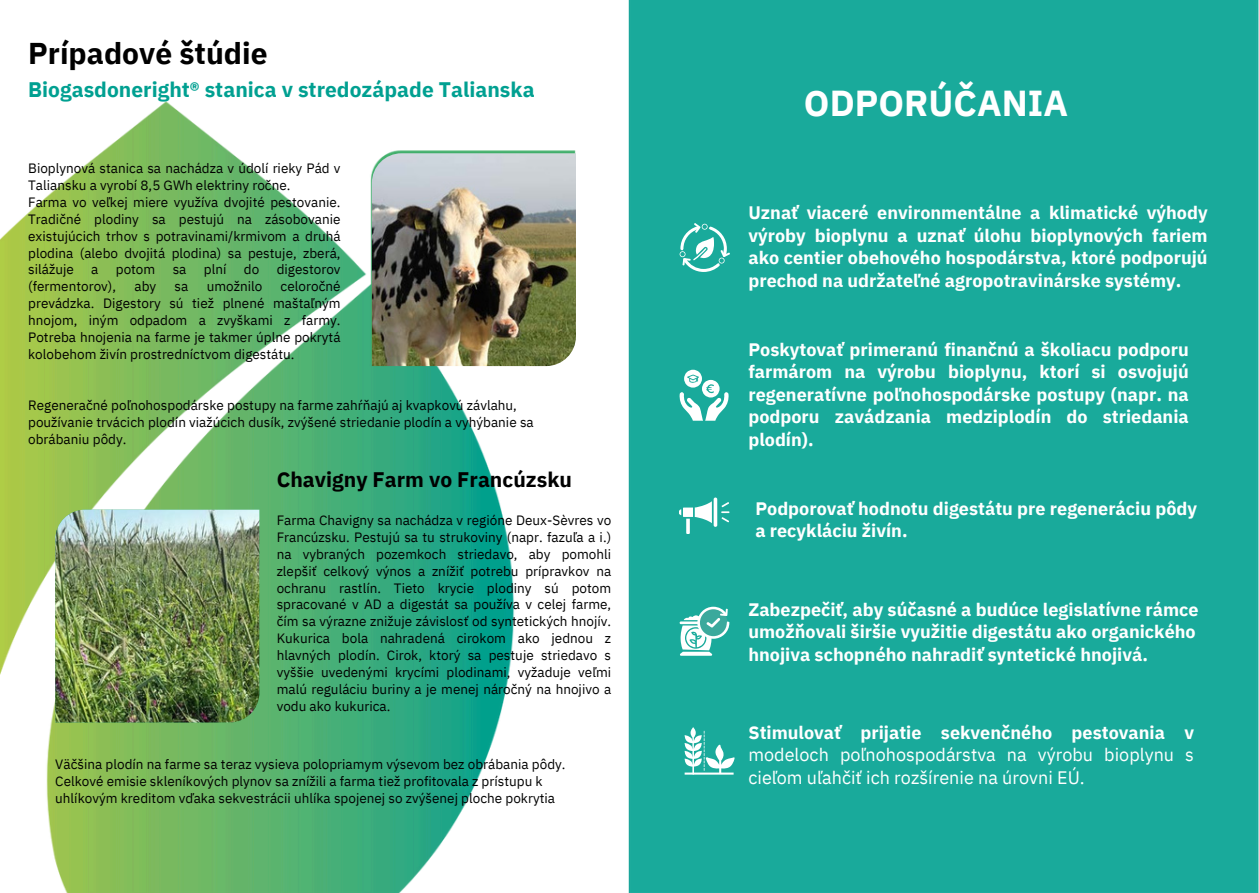
<style>
.page{position:relative;width:1259px;height:893px;background:#fff}
.page>*{position:absolute;margin:0;border:0;box-sizing:border-box;transform-origin:0 0}
.t1{font:700 36px "IBM Plex Sans";color:#fff}
.t2{font:700 30px "IBM Plex Sans";color:#000}
.t3{font:700 21px "IBM Plex Sans";color:#00a091}
.t4{font:700 21px "IBM Plex Sans";color:#000}
.t5{font:700 18px/22.5px "IBM Plex Sans";color:#fff;text-align:justify}
.t6{font:18px/22.5px "IBM Plex Sans";color:#fff;text-align:justify}
.t7{font:13.5px/16.8px "IBM Plex Sans";color:#000}
.s1{font-weight:700}
</style>
<div class="page">
<img style="left:0;top:101px;width:576px;height:791px">
<div style="left:629px;top:0;width:630px;height:892px;background:#19aa9b"></div>
<img style="left:372px;top:153px;width:204px;height:213px">
<img style="left:55px;top:509px;width:204px;height:213px">
<svg style="left:679px;top:497px;width:50px;height:37px"></svg>
<svg style="left:685px;top:726px;width:50px;height:48px"></svg>
<svg style="left:679px;top:369px;width:50px;height:51px"></svg>
<svg style="left:679px;top:606px;width:50px;height:49px"></svg>
<svg style="left:680px;top:223px;width:50px;height:49px"></svg>
<p class="t2" style="left:28px;top:34px;width:241px">Prípadové štúdie</p>
<p class="t3" style="left:28px;top:75px;width:508px">Biogasdoneright® stanica v stredozápade Talianska</p>
<p class="t7" style="left:28px;top:159px;width:314px">Bioplynová stanica sa nachádza v údolí rieky Pád v<br>Taliansku a vyrobí 8,5 GWh elektriny ročne.</p>
<p class="t7" style="left:28px;top:193px;width:314px;text-align:justify">Farma vo veľkej miere využíva dvojité pestovanie.<br>Tradičné plodiny sa pestujú na zásobovanie existujúcich trhov s potravinami/krmivom a druhá plodina (alebo dvojitá plodina) sa pestuje, zberá, silážuje</p>
<p class="t7" style="left:91px;top:261px;width:9px">a</p>
<p class="t7" style="left:116px;top:261px;width:41px">potom</p>
<p class="t7" style="left:173px;top:261px;width:15px">sa</p>
<p class="t7" style="left:204px;top:261px;width:24px">plní</p>
<p class="t7" style="left:244px;top:261px;width:17px">do</p>
<p class="t7" style="left:277px;top:261px;width:65px">digestorov</p>
<p class="t7" style="left:28px;top:278px;width:89px">(fermentorov),</p>
<p class="t7" style="left:134px;top:278px;width:23px">aby</p>
<p class="t7" style="left:175px;top:278px;width:15px">sa</p>
<p class="t7" style="left:207px;top:278px;width:57px">umožnilo</p>
<p class="t7" style="left:28px;top:278px;width:314px;text-align:justify;text-indent:252px">celoročné prevádzka. Digestory sú tiež plnené maštaľným hnojom, iným odpadom a zvyškami z farmy.<br>Potreba hnojenia na farme je takmer úplne pokrytá kolobehom živín prostredníctvom digestátu.</p>
<p class="t7" style="left:28px;top:396px;width:507px">Regeneračné poľnohospodárske postupy na farme zahŕňajú aj kvapkovú závlahu, používanie trvácich plodín viažúcich dusík, zvýšené striedanie plodín a vyhýbanie sa obrábaniu pôdy.</p>
<h2 class="t4" style="left:277px;top:465px;width:297px">Chavigny Farm vo Francúzsku</h2>
<p class="t7" style="left:277px;top:511px;width:336px;text-align:justify">Farma Chavigny sa nachádza v regióne Deux-Sèvres vo Francúzsku. Pestujú sa tu strukoviny (napr. fazuľa a i.) na vybraných pozemkoch striedavo, aby pomohli zlepšiť celkový výnos a znížiť potrebu prípravkov na ochranu rastlín. Tieto krycie plodiny sú potom spracované v AD a digestát sa používa v celej farme, čím sa výrazne znižuje závislosť od syntetických hnojív.<br>Kukurica bola nahradená cirokom ako jednou z hlavných plodín. Cirok, ktorý sa pestuje striedavo s vyššie uvedenými krycími plodinami, vyžaduje veľmi malú reguláciu buriny a je menej náročný na hnojivo a vodu ako kukurica.</p>
<p class="t7" style="left:55px;top:755px;width:512px">Väčšina plodín na farme sa teraz vysieva polopriamym výsevom bez obrábania pôdy.<br>Celkové emisie skleníkových plynov sa znížili a farma tiež profitovala z prístupu k uhlíkovým kreditom vďaka sekvestrácii uhlíka spojenej so zvýšenej ploche pokrytia</p>
<p class="t1" style="left:804px;top:79px;width:266px">ODPORÚČANIA</p>
<h3 class="t5" style="left:748px;top:201px;width:461px">Uznať viaceré environmentálne a klimatické výhody výroby bioplynu a uznať úlohu bioplynových fariem ako centier obehového hospodárstva, ktoré podporujú prechod na udržateľné agropotravinárske systémy.</h3>
<p class="t5" style="left:748px;top:337px;width:442px">Poskytovať primeranú finančnú a školiacu podporu farmárom na výrobu bioplynu, ktorí si osvojujú regeneratívne poľnohospodárske postupy (napr. na podporu zavádzania medziplodín do striedania plodín).</p>
<h3 class="t5" style="left:755px;top:496px;width:443px">Podporovať hodnotu digestátu pre regeneráciu pôdy a recykláciu živín.</h3>
<h3 class="t5" style="left:748px;top:597px;width:452px;text-align:left">Zabezpečiť, aby súčasné a budúce legislatívne rámce umožňovali širšie využitie digestátu ako organického hnojiva schopného nahradiť syntetické hnojivá.</h3>
<h1 class="t6" style="left:748px;top:720px;width:447px"><span class="s1">Stimulovať prijatie sekvenčného pestovania v </span>modeloch poľnohospodárstva na výrobu bioplynu s cieľom uľahčiť ich rozšírenie na úrovni EÚ.</h1>
</div>
